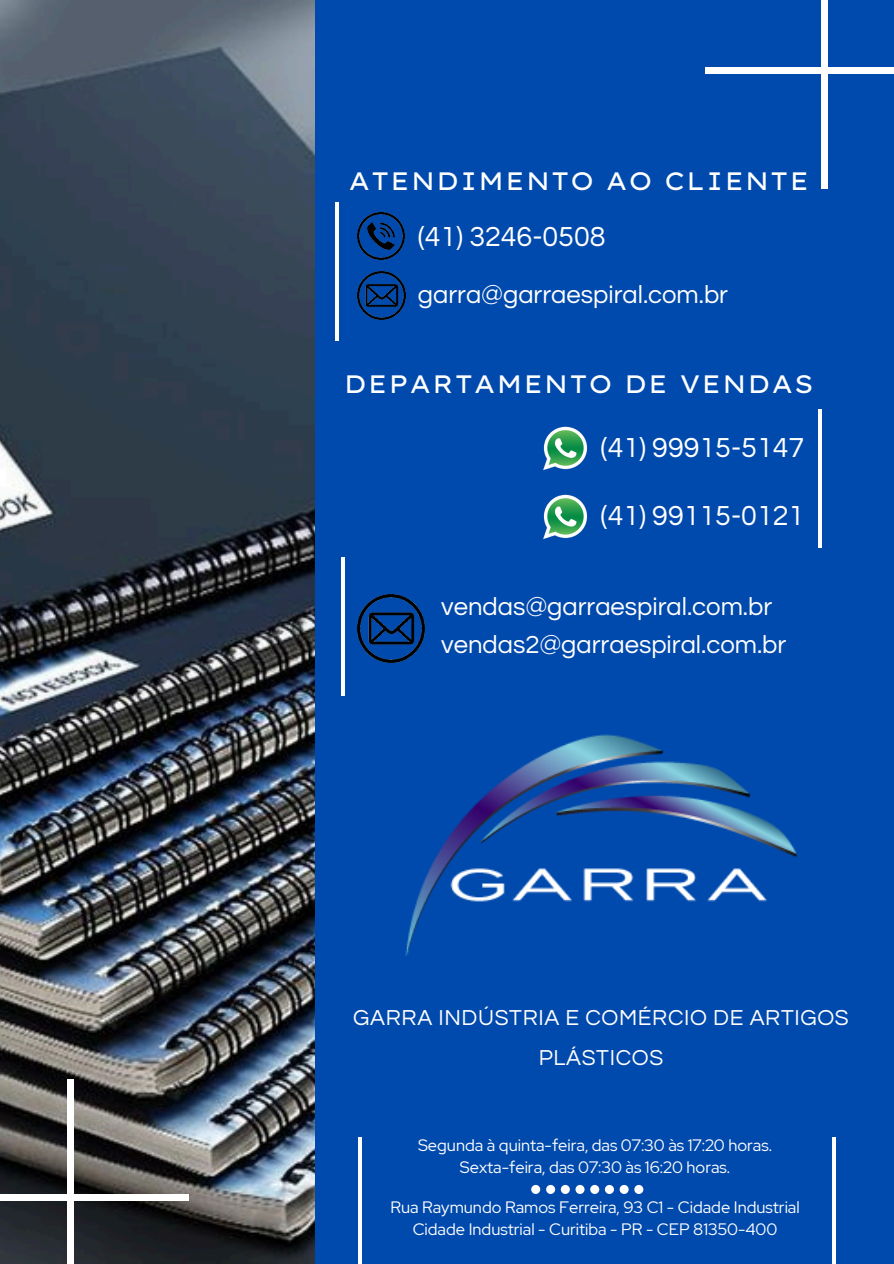
<style>
.page{position:relative;width:894px;height:1264px;background:#fff}
.page>*{position:absolute;margin:0;border:0;box-sizing:border-box;transform-origin:0 0}
.t1{font:28.65px "Questrial";color:#fff}
.t2{font:25.65px "Questrial";color:#fff}
.t3{font:25.2px "Lexend Giga";letter-spacing:.03em;color:#fff}
.t4{font:22.5px/39.3px "Questrial";letter-spacing:.03em;color:#fff;text-align:center}
.t5{font:16.5px "Red Hat Display";color:#fff}
</style>
<div class="page">
<div style="left:0;top:0;width:893px;height:1263px;background:#004aad"></div>
<img style="left:0;top:0;width:314px;height:1263px">
<div style="left:821px;top:0;width:6px;height:189px;background:#fff"></div>
<div style="left:705px;top:68px;width:188px;height:6px;background:#fff"></div>
<div style="left:67px;top:1078px;width:6px;height:185px;background:#fff"></div>
<div style="left:0;top:1193px;width:189px;height:7px;background:#fff"></div>
<img style="left:405px;top:734px;width:393px;height:222px">
<img style="left:357px;top:212px;width:47px;height:47px">
<img style="left:357px;top:271px;width:48px;height:48px">
<img style="left:543px;top:426px;width:45px;height:45px">
<img style="left:543px;top:494px;width:45px;height:46px">
<div style="left:531px;top:1184px;width:9px;height:9px;background:#fff;border-radius:50%"></div>
<div style="left:546px;top:1184px;width:9px;height:9px;background:#fff;border-radius:50%"></div>
<svg style="left:560px;top:1184px;width:9px;height:9px"></svg>
<svg style="left:575px;top:1184px;width:9px;height:9px"></svg>
<div style="left:590px;top:1184px;width:9px;height:9px;background:#fff;border-radius:50%"></div>
<svg style="left:604px;top:1184px;width:9px;height:9px"></svg>
<svg style="left:619px;top:1184px;width:9px;height:9px"></svg>
<div style="left:634px;top:1184px;width:9px;height:9px;background:#fff;border-radius:50%"></div>
<img style="left:357px;top:594px;width:67px;height:68px">
<svg style="left:335px;top:202px;width:3px;height:138px"></svg>
<svg style="left:818px;top:409px;width:3px;height:139px"></svg>
<hr style="left:341px;top:557px;width:4px;height:139px;background:#fff">
<hr style="left:358px;top:1136px;width:4px;height:127px;background:#fff">
<hr style="left:832px;top:1136px;width:3px;height:127px;background:#fff">
<p class="t3" style="left:348px;top:165px;width:462px">ATENDIMENTO AO CLIENTE</p>
<h1 class="t1" style="left:417px;top:223px;width:189px">(41) 3246-0508</h1>
<p class="t2" style="left:418px;top:282px;width:312px">garra@garraespiral.com.br</p>
<p class="t3" style="left:344px;top:368px;width:471px">DEPARTAMENTO DE VENDAS</p>
<h4 class="t1" style="left:600px;top:433px;width:205px">(41) 99915-5147</h4>
<p class="t1" style="left:600px;top:502px;width:205px">(41) 99115-0121</p>
<p class="t2" style="left:441px;top:593px;width:332px">vendas@garraespiral.com.br</p>
<p class="t2" style="left:441px;top:632px;width:346px">vendas2@garraespiral.com.br</p>
<h3 class="t4" style="left:353px;top:998px;width:497px">GARRA INDÚSTRIA E COMÉRCIO DE ARTIGOS<br>PLÁSTICOS</h3>
<h1 class="t5" style="left:418px;top:1134px;width:355px">Segunda à quinta-feira, das 07:30 às 17:20 horas.</h1>
<p class="t5" style="left:460px;top:1156px;width:271px">Sexta-feira, das 07:30 às 16:20 horas.</p>
<h2 class="t5" style="left:390px;top:1195px;width:411px">Rua Raymundo Ramos Ferreira, 93 C1 - Cidade Industrial</h2>
<p class="t5" style="left:412px;top:1218px;width:366px">Cidade Industrial - Curitiba - PR - CEP 81350-400</p>
</div>
